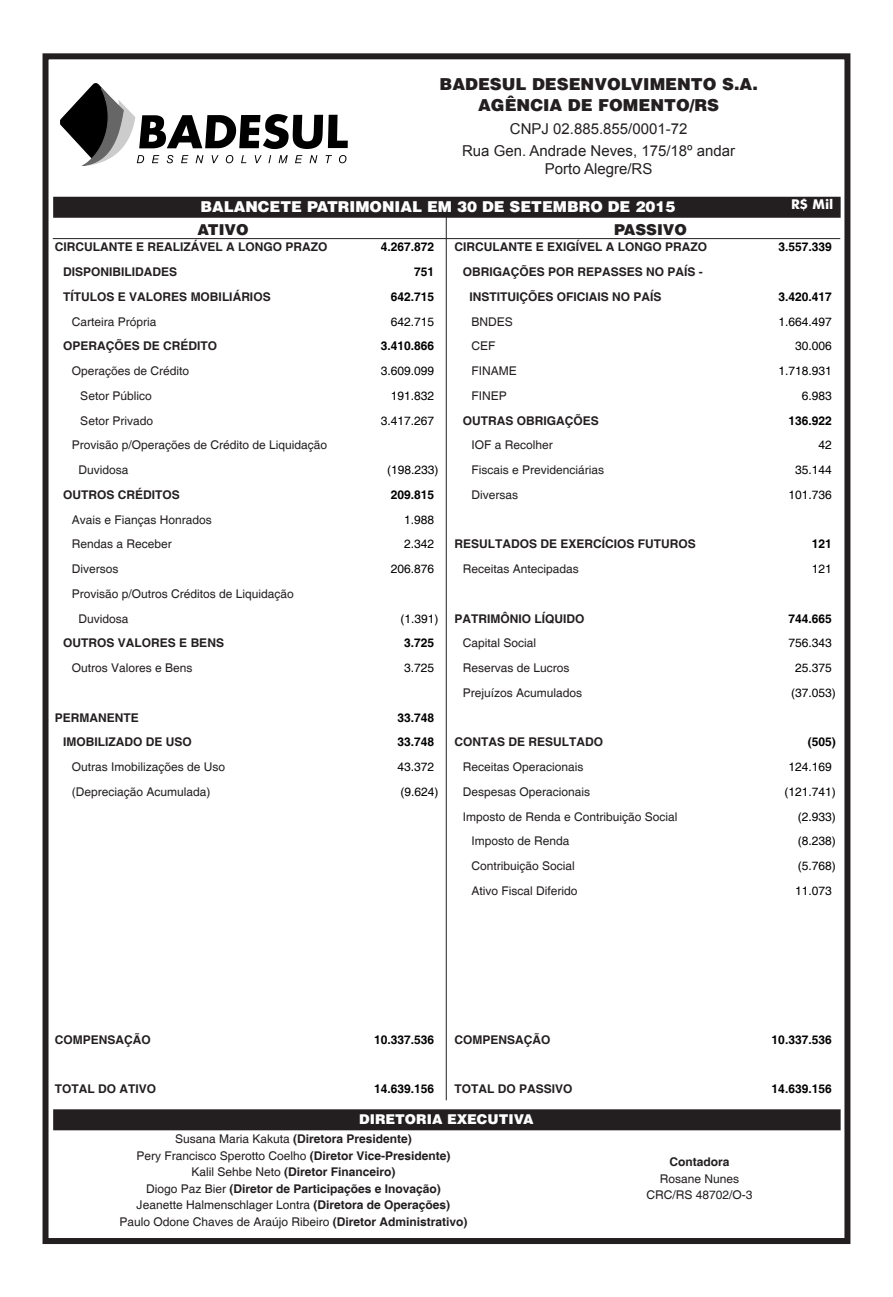
<style>
.page{position:relative;width:893px;height:1297px;background:#fff}
.page>*{position:absolute;margin:0;border:0;box-sizing:border-box;transform-origin:0 0}
.t1{font:900 16.5px "Helvetica";color:#231f20}
.t2{font:15px "Arial";color:#231f20}
.t3{font:900 15px "Helvetica";color:#fff}
.t4{font:900 15px "Helvetica";color:#231f20}
.t5{font:900 13.5px "Helvetica";color:#fff}
.t6{font:700 13.5px "Futura BT";color:#fff}
.t7{font:12px "Helvetica";color:#231f20}
.t8{font:700 12px "Helvetica";color:#231f20}
.t9{font:12px "Helvetica";color:#000}
.t10{font:700 12px "Helvetica";color:#000}
.s1{font-weight:400}
.s2{font-weight:700}
</style>
<div class="page">
<div style="left:43px;top:53px;width:807px;height:1191px;border:6px solid #231f20"></div>
<hr style="left:446px;top:201px;width:1px;height:899px;background:#231f20">
<div style="left:53px;top:197px;width:788px;height:21px;background:#231f20"></div>
<hr style="left:53px;top:238px;width:787px;height:1px;background:#231f20">
<div style="left:53px;top:1109px;width:788px;height:21px;background:#231f20"></div>
<svg style="left:60px;top:83px;width:288px;height:83px"></svg>
<p class="t1" style="left:439px;top:73px;width:320px">BADESUL DESENVOLVIMENTO S.A.</p>
<p class="t1" style="left:478px;top:95px;width:243px">AGÊNCIA DE FOMENTO/RS</p>
<p class="t2" style="left:510px;top:119px;width:179px">CNPJ 02.885.855/0001-72</p>
<p class="t2" style="left:462px;top:141px;width:275px">Rua Gen. Andrade Neves, 175/18º andar</p>
<p class="t2" style="left:545px;top:159px;width:109px">Porto Alegre/RS</p>
<p class="t3" style="left:200px;top:197px;width:476px">BALANCETE PATRIMONIAL EM 30 DE SETEMBRO DE 2015</p>
<p class="t4" style="left:198px;top:219px;width:53px">ATIVO</p>
<p class="t4" style="left:614px;top:219px;width:75px">PASSIVO</p>
<p class="t8" style="left:55px;top:240px;width:274px">CIRCULANTE E REALIZÁVEL A LONGO PRAZO</p>
<p class="t8" style="left:63px;top:265px;width:116px">DISPONIBILIDADES</p>
<p class="t8" style="left:63px;top:289px;width:209px">TÍTULOS E VALORES MOBILIÁRIOS</p>
<p class="t7" style="left:72px;top:314px;width:86px">Carteira Própria</p>
<p class="t8" style="left:63px;top:339px;width:156px">OPERAÇÕES DE CRÉDITO</p>
<p class="t7" style="left:72px;top:364px;width:119px">Operações de Crédito</p>
<p class="t7" style="left:80px;top:389px;width:73px">Setor Público</p>
<p class="t7" style="left:80px;top:413px;width:74px">Setor Privado</p>
<p class="t7" style="left:72px;top:438px;width:257px">Provisão p/Operações de Crédito de Liquidação</p>
<p class="t7" style="left:79px;top:463px;width:52px">Duvidosa</p>
<p class="t8" style="left:63px;top:487px;width:118px">OUTROS CRÉDITOS</p>
<p class="t7" style="left:72px;top:512px;width:142px">Avais e Fianças Honrados</p>
<p class="t7" style="left:72px;top:537px;width:102px">Rendas a Receber</p>
<p class="t7" style="left:72px;top:562px;width:48px">Diversos</p>
<p class="t7" style="left:72px;top:587px;width:224px">Provisão p/Outros Créditos de Liquidação</p>
<p class="t7" style="left:79px;top:611px;width:52px">Duvidosa</p>
<p class="t8" style="left:63px;top:636px;width:162px">OUTROS VALORES E BENS</p>
<p class="t7" style="left:72px;top:661px;width:122px">Outros Valores e Bens</p>
<p class="t8" style="left:55px;top:710px;width:86px">PERMANENTE</p>
<p class="t8" style="left:63px;top:735px;width:130px">IMOBILIZADO DE USO</p>
<p class="t7" style="left:72px;top:760px;width:155px">Outras Imobilizações de Uso</p>
<p class="t7" style="left:72px;top:785px;width:140px">(Depreciação Acumulada)</p>
<p class="t10" style="left:381px;top:240px;width:55px">4.267.872</p>
<p class="t10" style="left:414px;top:265px;width:22px">751</p>
<p class="t10" style="left:391px;top:289px;width:45px">642.715</p>
<p class="t9" style="left:391px;top:314px;width:45px">642.715</p>
<p class="t10" style="left:381px;top:339px;width:55px">3.410.866</p>
<p class="t9" style="left:381px;top:364px;width:55px">3.609.099</p>
<p class="t9" style="left:391px;top:389px;width:45px">191.832</p>
<p class="t9" style="left:381px;top:413px;width:55px">3.417.267</p>
<p class="t9" style="left:387px;top:463px;width:53px">(198.233)</p>
<p class="t10" style="left:391px;top:487px;width:45px">209.815</p>
<p class="t9" style="left:404px;top:512px;width:32px">1.988</p>
<p class="t9" style="left:404px;top:537px;width:32px">2.342</p>
<p class="t9" style="left:391px;top:562px;width:45px">206.876</p>
<p class="t9" style="left:400px;top:611px;width:40px">(1.391)</p>
<p class="t10" style="left:404px;top:636px;width:32px">3.725</p>
<p class="t9" style="left:404px;top:661px;width:32px">3.725</p>
<p class="t10" style="left:397px;top:710px;width:38px">33.748</p>
<p class="t10" style="left:397px;top:735px;width:38px">33.748</p>
<p class="t9" style="left:397px;top:760px;width:38px">43.372</p>
<p class="t9" style="left:400px;top:785px;width:40px">(9.624)</p>
<p class="t8" style="left:454px;top:240px;width:254px">CIRCULANTE E EXIGÍVEL A LONGO PRAZO</p>
<p class="t8" style="left:463px;top:265px;width:242px">OBRIGAÇÕES POR REPASSES NO PAÍS -</p>
<p class="t8" style="left:469px;top:289px;width:194px">INSTITUIÇÕES OFICIAIS NO PAÍS</p>
<p class="t7" style="left:471px;top:314px;width:43px">BNDES</p>
<p class="t7" style="left:471px;top:339px;width:25px">CEF</p>
<p class="t7" style="left:471px;top:364px;width:47px">FINAME</p>
<p class="t7" style="left:471px;top:389px;width:37px">FINEP</p>
<p class="t8" style="left:463px;top:413px;width:138px">OUTRAS OBRIGAÇÕES</p>
<p class="t7" style="left:471px;top:438px;width:83px">IOF a Recolher</p>
<p class="t7" style="left:471px;top:463px;width:134px">Fiscais e Previdenciárias</p>
<p class="t7" style="left:471px;top:488px;width:48px">Diversas</p>
<p class="t8" style="left:454px;top:537px;width:243px">RESULTADOS DE EXERCÍCIOS FUTUROS</p>
<p class="t7" style="left:463px;top:562px;width:118px">Receitas Antecipadas</p>
<p class="t8" style="left:454px;top:611px;width:132px">PATRIMÔNIO LÍQUIDO</p>
<p class="t7" style="left:463px;top:636px;width:75px">Capital Social</p>
<p class="t7" style="left:463px;top:661px;width:108px">Reservas de Lucros</p>
<p class="t7" style="left:463px;top:686px;width:121px">Prejuízos Acumulados</p>
<p class="t8" style="left:454px;top:735px;width:150px">CONTAS DE RESULTADO</p>
<p class="t7" style="left:463px;top:760px;width:122px">Receitas Operacionais</p>
<p class="t7" style="left:463px;top:785px;width:129px">Despesas Operacionais</p>
<p class="t7" style="left:463px;top:809px;width:216px">Imposto de Renda e Contribuição Social</p>
<p class="t7" style="left:471px;top:834px;width:100px">Imposto de Renda</p>
<p class="t7" style="left:471px;top:859px;width:105px">Contribuição Social</p>
<p class="t7" style="left:471px;top:884px;width:108px">Ativo Fiscal Diferido</p>
<p class="t6" style="left:791px;top:196px;width:44px">R$ Mil</p>
<p class="t10" style="left:778px;top:240px;width:55px">3.557.339</p>
<p class="t10" style="left:778px;top:289px;width:55px">3.420.417</p>
<p class="t9" style="left:778px;top:314px;width:55px">1.664.497</p>
<p class="t9" style="left:795px;top:339px;width:38px">30.006</p>
<p class="t9" style="left:778px;top:364px;width:55px">1.718.931</p>
<p class="t9" style="left:802px;top:389px;width:32px">6.983</p>
<p class="t10" style="left:788px;top:413px;width:45px">136.922</p>
<p class="t9" style="left:818px;top:438px;width:15px">42</p>
<p class="t9" style="left:795px;top:463px;width:38px">35.144</p>
<p class="t9" style="left:788px;top:488px;width:45px">101.736</p>
<p class="t10" style="left:812px;top:537px;width:22px">121</p>
<p class="t9" style="left:812px;top:562px;width:22px">121</p>
<p class="t10" style="left:788px;top:611px;width:45px">744.665</p>
<p class="t9" style="left:788px;top:636px;width:45px">756.343</p>
<p class="t9" style="left:795px;top:661px;width:38px">25.375</p>
<p class="t9" style="left:791px;top:686px;width:46px">(37.053)</p>
<p class="t10" style="left:808px;top:735px;width:30px">(505)</p>
<p class="t9" style="left:788px;top:760px;width:45px">124.169</p>
<p class="t9" style="left:785px;top:785px;width:53px">(121.741)</p>
<p class="t9" style="left:798px;top:809px;width:40px">(2.933)</p>
<p class="t9" style="left:798px;top:834px;width:40px">(8.238)</p>
<p class="t9" style="left:798px;top:859px;width:40px">(5.768)</p>
<p class="t9" style="left:795px;top:884px;width:38px">11.073</p>
<p class="t8" style="left:55px;top:1032px;width:98px">COMPENSAÇÃO</p>
<p class="t8" style="left:55px;top:1081px;width:103px">TOTAL DO ATIVO</p>
<p class="t10" style="left:374px;top:1032px;width:62px">10.337.536</p>
<p class="t10" style="left:374px;top:1081px;width:62px">14.639.156</p>
<p class="t8" style="left:454px;top:1032px;width:97px">COMPENSAÇÃO</p>
<p class="t8" style="left:454px;top:1081px;width:120px">TOTAL DO PASSIVO</p>
<p class="t5" style="left:359px;top:1110px;width:176px">DIRETORIA EXECUTIVA</p>
<p class="t8" style="left:175px;top:1132px;width:238px"><span class="s1">Susana Maria Kakuta</span> (Diretora Presidente)</p>
<p class="t7" style="left:136px;top:1149px;width:316px">Pery Francisco Sperotto Coelho <span class="s2">(Diretor Vice-Presidente)</span></p>
<p class="t8" style="left:191px;top:1165px;width:206px"><span class="s1">Kalil Sehbe Neto</span> (Diretor Financeiro)</p>
<p class="t8" style="left:146px;top:1181px;width:296px"><span class="s1">Diogo Paz Bier</span> (Diretor de Participações e Inovação)</p>
<p class="t7" style="left:137px;top:1198px;width:315px">Jeanette Halmenschlager Lontra <span class="s2">(Diretora de Operações)</span></p>
<p class="t7" style="left:119px;top:1215px;width:350px">Paulo Odone Chaves de Araújo Ribeiro <span class="s2">(Diretor Administrativo)</span></p>
<p class="t10" style="left:772px;top:1032px;width:62px">10.337.536</p>
<p class="t10" style="left:772px;top:1081px;width:62px">14.639.156</p>
<p class="t8" style="left:669px;top:1155px;width:61px">Contadora</p>
<p class="t7" style="left:660px;top:1171px;width:81px">Rosane Nunes</p>
<p class="t7" style="left:646px;top:1188px;width:108px">CRC/RS 48702/O-3</p>
</div>
